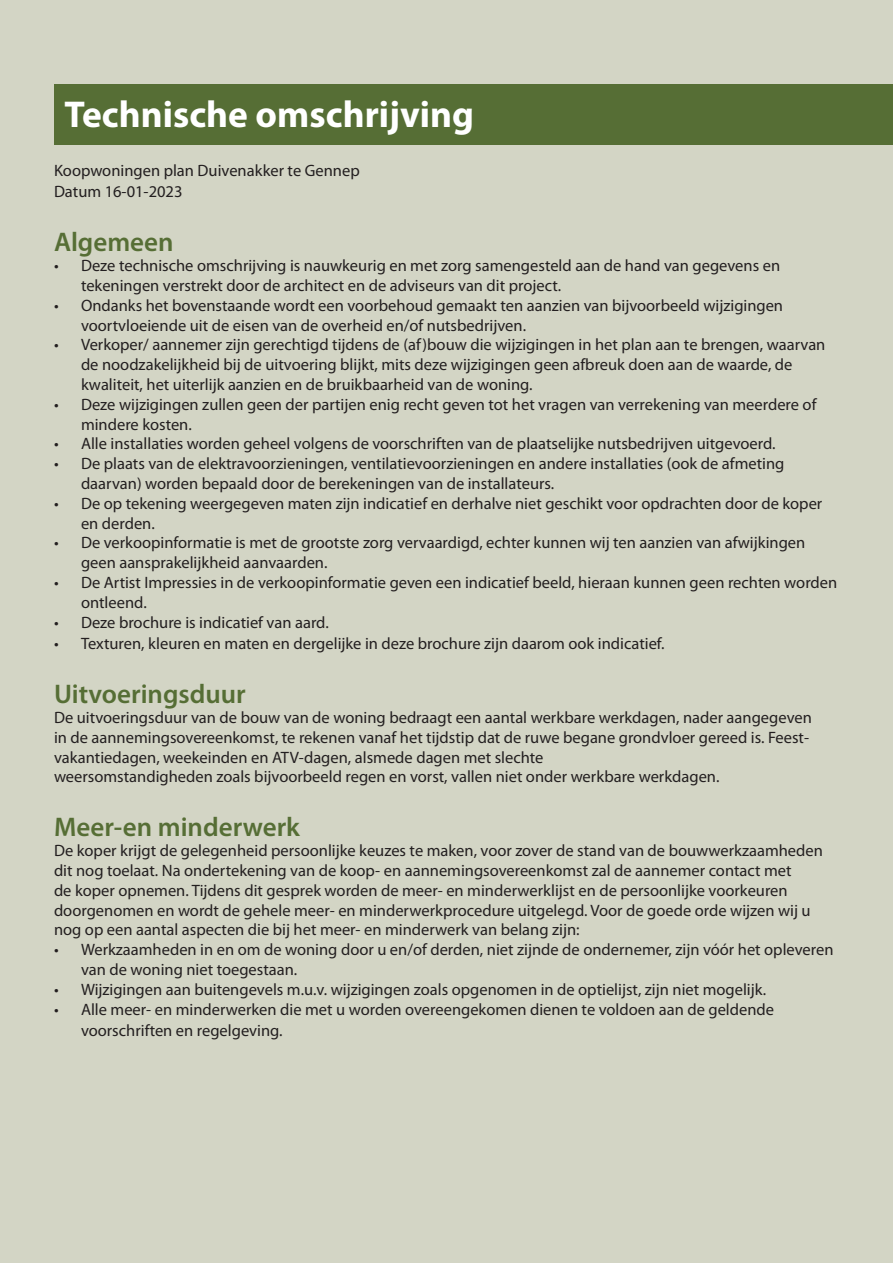
<style>
.page{position:relative;width:893px;height:1263px;background:#d3d5c5}
.page>*{position:absolute;margin:0;border:0;box-sizing:border-box;transform-origin:0 0}
.t1{font:37.5px "Myriad Variable Concept";color:#fff}
.t2{font:600 27px "Myriad Pro";color:#566e35}
.t3{font:16.5px/19.8px "Myriad Pro";color:#231f20}
</style>
<div class="page">
<div style="left:54px;top:84px;width:839px;height:61px;background:#566e35"></div>
<p class="t1" style="left:65px;top:93px;width:411px">Technische omschrijving</p>
<p class="t3" style="left:54px;top:160px;width:307px">Koopwoningen plan Duivenakker te Gennep</p>
<p class="t3" style="left:54px;top:182px;width:130px">Datum 16-01-2023</p>
<p class="t2" style="left:54px;top:225px;width:121px">Algemeen</p>
<p class="t3" style="left:81px;top:255px;width:701px;text-indent:-27px">• Deze technische omschrijving is nauwkeurig en met zorg samengesteld aan de hand van gegevens en tekeningen verstrekt door de architect en de adviseurs van dit project.</p>
<p class="t3" style="left:81px;top:295px;width:704px;text-indent:-27px">• Ondanks het bovenstaande wordt een voorbehoud gemaakt ten aanzien van bijvoorbeeld wijzigingen voortvloeiende uit de eisen van de overheid en/of nutsbedrijven.</p>
<p class="t3" style="left:81px;top:335px;width:746px;text-indent:-27px">• Verkoper/ aannemer zijn gerechtigd tijdens de (af)bouw die wijzigingen in het plan aan te brengen, waarvan de noodzakelijkheid bij de uitvoering blijkt, mits deze wijzigingen geen afbreuk doen aan de waarde, de kwaliteit, het uiterlijk aanzien en de bruikbaarheid van de woning.</p>
<p class="t3" style="left:81px;top:394px;width:737px;text-indent:-27px">• Deze wijzigingen zullen geen der partijen enig recht geven tot het vragen van verrekening van meerdere of mindere kosten.</p>
<p class="t3" style="left:54px;top:434px;width:723px">• Alle installaties worden geheel volgens de voorschriften van de plaatselijke nutsbedrijven uitgevoerd.</p>
<p class="t3" style="left:81px;top:453px;width:705px;text-indent:-27px">• De plaats van de elektravoorzieningen, ventilatievoorzieningen en andere installaties (ook de afmeting daarvan) worden bepaald door de berekeningen van de installateurs.</p>
<p class="t3" style="left:81px;top:493px;width:743px;text-indent:-27px">• De op tekening weergegeven maten zijn indicatief en derhalve niet geschikt voor opdrachten door de koper en derden.</p>
<p class="t3" style="left:81px;top:533px;width:726px;text-indent:-27px">• De verkoopinformatie is met de grootste zorg vervaardigd, echter kunnen wij ten aanzien van afwijkingen geen aansprakelijkheid aanvaarden.</p>
<p class="t3" style="left:81px;top:572px;width:758px;text-indent:-27px">• De Artist Impressies in de verkoopinformatie geven een indicatief beeld, hieraan kunnen geen rechten worden ontleend.</p>
<p class="t3" style="left:54px;top:612px;width:276px">• Deze brochure is indicatief van aard.</p>
<p class="t3" style="left:54px;top:633px;width:612px">• Texturen, kleuren en maten en dergelijke in deze brochure zijn daarom ook indicatief.</p>
<p class="t2" style="left:54px;top:677px;width:193px">Uitvoeringsduur</p>
<p class="t3" style="left:54px;top:707px;width:759px">De uitvoeringsduur van de bouw van de woning bedraagt een aantal werkbare werkdagen, nader aangegeven in de aannemingsovereenkomst, te rekenen vanaf het tijdstip dat de ruwe begane grondvloer gereed is. Feest&shy;vakantiedagen, weekeinden en ATV-dagen, alsmede dagen met slechte</p>
<p class="t3" style="left:54px;top:767px;width:667px">weersomstandigheden zoals bijvoorbeeld regen en vorst, vallen niet onder werkbare werkdagen.</p>
<p class="t2" style="left:54px;top:810px;width:248px">Meer-en minderwerk</p>
<p class="t3" style="left:54px;top:840px;width:770px">De koper krijgt de gelegenheid persoonlijke keuzes te maken, voor zover de stand van de bouwwerkzaamheden dit nog toelaat. Na ondertekening van de koop- en aannemingsovereenkomst zal de aannemer contact met<br>de koper opnemen. Tijdens dit gesprek worden de meer- en minderwerklijst en de persoonlijke voorkeuren doorgenomen en wordt de gehele meer- en minderwerkprocedure uitgelegd. Voor de goede orde wijzen wij u nog op een aantal aspecten die bij het meer- en minderwerk van belang zijn:</p>
<p class="t3" style="left:81px;top:939px;width:754px;text-indent:-27px">• Werkzaamheden in en om de woning door u en/of derden, niet zijnde de ondernemer, zijn vóór het opleveren van de woning niet toegestaan.</p>
<p class="t3" style="left:54px;top:979px;width:714px">• Wijzigingen aan buitengevels m.u.v. wijzigingen zoals opgenomen in de optielijst, zijn niet mogelijk.</p>
<p class="t3" style="left:81px;top:998px;width:695px;line-height:21.6px;text-indent:-27px">• Alle meer- en minderwerken die met u worden overeengekomen dienen te voldoen aan de geldende voorschriften en regelgeving.</p>
</div>
